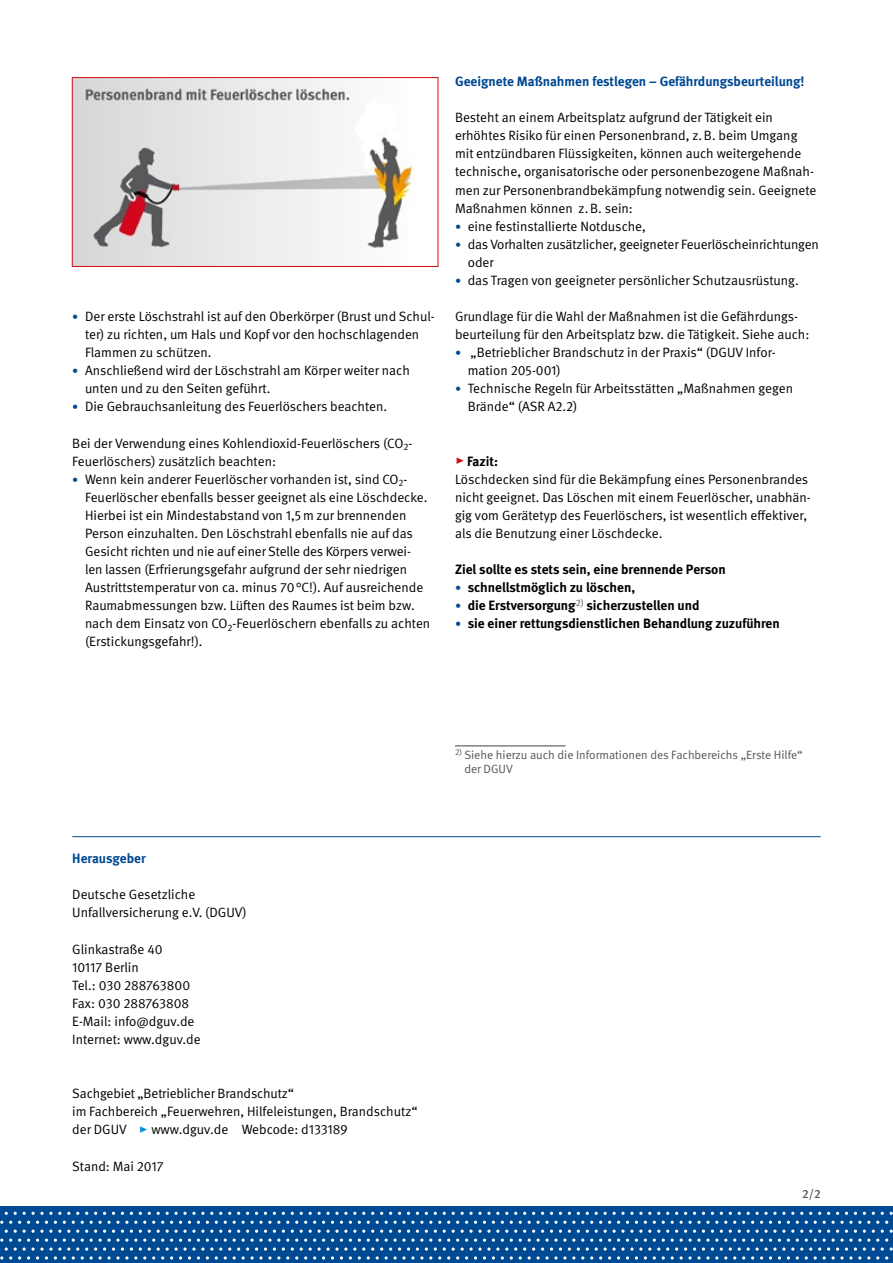
<style>
.page{position:relative;width:893px;height:1263px;background:#fff}
.page>*{position:absolute;margin:0;border:0;box-sizing:border-box;transform-origin:0 0}
.FT{font:13.5px/18px "DGUV Meta";color:#000}
.FT-2{font:700 13.5px "DGUV Meta";color:#000}
.H2_ohne_Zahl{font:700 13.5px "DGUV Meta";color:#004993}
.GT{font:12px/13.5px "DGUV Meta";color:#565656}
.Seitenzahl{font:500 12px "DGUV Meta";color:#565656}
.s1{font-size:12px;color:#004993}
.s2{font-weight:500;font-size:18px;color:#d40f14}
.s3{font-weight:400;font-size:12px;color:#004993}
</style>
<div class="page">
<div style="left:0;top:1206px;width:893px;height:57px;background:#004993"></div>
<svg style="left:0;top:1212px;width:893px;height:47px"></svg>
<hr style="left:455px;top:745px;width:111px;height:1px;background:#565656">
<svg style="left:140px;top:1126px;width:7px;height:7px"></svg>
<hr style="left:72px;top:836px;width:749px;height:1px;background:#004993">
<img style="left:74px;top:79px;width:340px;height:186px">
<div style="left:72px;top:77px;width:366px;height:190px;border:1px solid #d40f14"></div>
<p class="FT" style="left:85px;top:308px;width:351px;text-indent:-13px"><span class="s1">•</span> Der erste Löschstrahl ist auf den Oberkörper (Brust und Schul&shy;ter) zu richten, um Hals und Kopf vor den hochschlagenden<br>Flammen zu schützen.</p>
<p class="FT" style="left:85px;top:362px;width:326px;text-indent:-13px"><span class="s1">•</span> Anschließend wird der Löschstrahl am Körper weiter nach unten und zu den Seiten geführt.</p>
<p class="FT" style="left:72px;top:398px;width:316px"><span class="s1">•</span> Die Gebrauchsanleitung des Feuerlöschers beachten.</p>
<p class="FT" style="left:72px;top:434px;width:341px">Bei der Verwendung eines Kohlendioxid-Feuerlöschers (CO<sub>2</sub>-<br>Feuerlöschers) zusätzlich beachten:</p>
<p class="FT" style="left:85px;top:470px;width:347px;text-indent:-13px"><span class="s1">•</span> Wenn kein anderer Feuerlöscher vorhanden ist, sind CO<sub>2</sub>- Feuerlöscher ebenfalls besser geeignet als eine Löschdecke.<br>Hierbei ist ein Mindestabstand von 1,5m zur brennenden Person einzuhalten. Den Löschstrahl ebenfalls nie auf das Gesicht richten und nie auf einer Stelle des Körpers verwei&shy;len lassen (Erfrierungsgefahr aufgrund der sehr niedrigen Austrittstemperatur von ca. minus 70°C!). Auf ausreichende Raumabmessungen bzw. Lüften des Raumes ist beim bzw. nach dem Einsatz von CO<sub>2</sub>-Feuerlöschern ebenfalls zu achten (Erstickungsgefahr!).</p>
<h2 class="H2_ohne_Zahl" style="left:455px;top:73px;width:351px">Geeignete Maßnahmen festlegen – Gefährdungsbeurteilung!</h2>
<p class="FT" style="left:455px;top:109px;width:363px">Besteht an einem Arbeitsplatz aufgrund der Tätigkeit ein erhöhtes Risiko für einen Personenbrand, z.B. beim Umgang mit entzündbaren Flüssigkeiten, können auch weitergehende technische, organisatorische oder personenbezogene Maßnah&shy;men zur Personenbrandbekämpfung notwendig sein. Geeignete Maßnahmen können z.B. sein:</p>
<p class="FT" style="left:455px;top:217px;width:192px"><span class="s1">•</span> eine festinstallierte Notdusche,</p>
<p class="FT" style="left:468px;top:235px;width:353px;text-indent:-13px"><span class="s1">•</span> das Vorhalten zusätzlicher, geeigneter Feuerlöscheinrichtungen oder</p>
<p class="FT" style="left:455px;top:272px;width:345px"><span class="s1">•</span> das Tragen von geeigneter persönlicher Schutzausrüstung.</p>
<p class="FT" style="left:455px;top:308px;width:356px">Grundlage für die Wahl der Maßnahmen ist die Gefährdungs&shy;beurteilung für den Arbeitsplatz bzw. die Tätigkeit. Siehe auch:</p>
<p class="FT" style="left:468px;top:344px;width:310px;text-indent:-13px"><span class="s1">•</span> „Betrieblicher Brandschutz in der Praxis“ (DGUV Infor&shy;mation 205-001)</p>
<p class="FT" style="left:468px;top:380px;width:327px;text-indent:-13px"><span class="s1">•</span> Technische Regeln für Arbeitsstätten „Maßnahmen gegen<br>Brände“ (ASR A2.2)</p>
<p class="FT-2" style="left:455px;top:453px;width:45px"><span class="s2">▸</span> Fazit:</p>
<p class="FT" style="left:455px;top:470px;width:357px">Löschdecken sind für die Bekämpfung eines Personenbrandes nicht geeignet. Das Löschen mit einem Feuerlöscher, unabhän&shy;gig vom Gerätetyp des Feuerlöschers, ist wesentlich effektiver, als die Benutzung einer Löschdecke.</p>
<p class="FT-2" style="left:455px;top:561px;width:272px">Ziel sollte es stets sein, eine brennende Person</p>
<p class="FT-2" style="left:455px;top:579px;width:182px"><span class="s3">•</span> schnellstmöglich zu löschen,</p>
<p class="FT-2" style="left:455px;top:597px;width:246px"><span class="s3">•</span> die Erstversorgung<sup>2)</sup> sicherzustellen und</p>
<p class="FT-2" style="left:455px;top:616px;width:326px"><span class="s3">•</span> sie einer rettungsdienstlichen Behandlung zuzuführen</p>
<h2 class="H2_ohne_Zahl" style="left:72px;top:850px;width:75px">Herausgeber</h2>
<p class="FT" style="left:72px;top:886px;width:176px">Deutsche Gesetzliche<br>Unfallversicherung e.V. (DGUV)</p>
<p class="FT" style="left:72px;top:940px;width:92px">Glinkastraße 40</p>
<p class="FT" style="left:72px;top:958px;width:68px">10117 Berlin</p>
<p class="FT" style="left:72px;top:976px;width:119px">Tel.: 030 288763800</p>
<p class="FT" style="left:72px;top:994px;width:118px">Fax: 030 288763808</p>
<p class="FT" style="left:72px;top:1012px;width:124px">E-Mail: info@dguv.de</p>
<p class="FT" style="left:72px;top:1031px;width:130px">Internet: www.dguv.de</p>
<p class="FT" style="left:72px;top:1085px;width:347px">Sachgebiet „Betrieblicher Brandschutz“<br>im Fachbereich „Feuerwehren, Hilfeleistungen, Brandschutz“ der DGUV</p>
<p class="FT" style="left:151px;top:1121px;width:198px">www.dguv.de Webcode: d133189</p>
<p class="FT" style="left:72px;top:1157px;width:93px">Stand: Mai 2017</p>
<p class="GT" style="left:464px;top:749px;width:340px;text-indent:-9px"><sup>2)</sup> Siehe hierzu auch die Informationen des Fachbereichs „Erste Hilfe“ der DGUV</p>
<p class="Seitenzahl" style="left:802px;top:1186px;width:20px">2/2</p>
</div>
